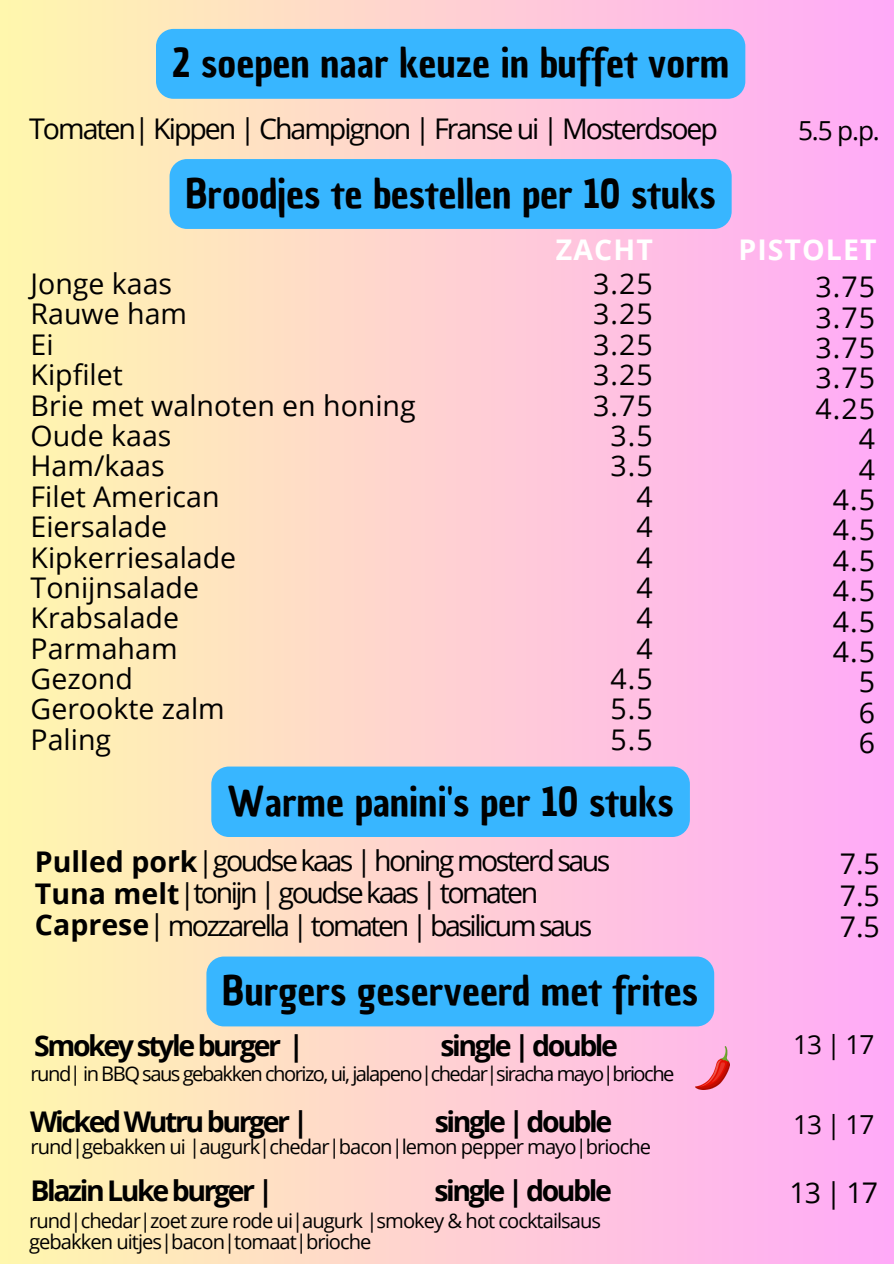
<style>
.page{position:relative;width:894px;height:1264px;background:#fff}
.page>*{position:absolute;margin:0;border:0;box-sizing:border-box;transform-origin:0 0}
.t1{font:39.6px "Chau Philomene One";color:#000}
.t2{font:28.5px/30.3px "Open Sans";color:#000;text-align:right}
.t3{font:28.5px/32.7px "Open Sans";letter-spacing:-.085em;color:#000}
.t4{font:700 28.5px "Open Sans";letter-spacing:-.085em;color:#000}
.t5{font:28.5px "Open Sans";letter-spacing:-.07em;color:#000}
.t6{font:700 28.5px "Open Sans";letter-spacing:.035em;color:#fff}
.t7{font:26.25px "Open Sans";letter-spacing:-.04em;color:#000}
.t8{font:20.1px "Open Sans";letter-spacing:-.05em;color:#000}
.t9{font:20.1px "Open Sans";letter-spacing:-.075em;color:#000}
.s1{font-weight:700}
</style>
<div class="page">
<div style="left:0;top:0;width:893px;height:1263px;background:linear-gradient(to right,#fff7ad,#ffaaf8)"></div>
<div style="left:169px;top:159px;width:562px;height:70px;background:#38b6ff;border-radius:17px"></div>
<div style="left:211px;top:766px;width:478px;height:71px;background:#38b6ff;border-radius:18px"></div>
<img style="left:695px;top:1046px;width:34px;height:43px">
<div style="left:206px;top:956px;width:508px;height:70px;background:#38b6ff;border-radius:17px"></div>
<div style="left:156px;top:29px;width:589px;height:70px;background:#38b6ff;border-radius:17px"></div>
<p class="t1" style="left:172px;top:36px;width:559px">2 soepen naar keuze in buffet vorm</p>
<p class="t5" style="left:29px;top:109px;width:690px">Tomaten| Kippen | Champignon | Franse ui | Mosterdsoep</p>
<h5 class="t1" style="left:185px;top:167px;width:531px">Broodjes te bestellen per 10 stuks</h5>
<h1 class="t2" style="left:31px;top:268px;width:386px;text-align:left">Jonge kaas<br>Rauwe ham<br>Ei<br>Kipfilet<br>Brie met walnoten en honing<br>Oude kaas<br>Ham/kaas<br>Filet American<br>Eiersalade<br>Kipkerriesalade<br>Tonijnsalade<br>Krabsalade<br>Parmaham<br>Gezond<br>Gerookte zalm<br>Paling</h1>
<h1 class="t6" style="left:556px;top:230px;width:98px">ZACHT</h1>
<h5 class="t2" style="left:593px;top:268px;width:61px">3.25<br>3.25<br>3.25<br>3.25<br>3.75<br>3.5<br>3.5<br>4<br>4<br>4<br>4<br>4<br>4<br>4.5<br>5.5<br>5.5</h5>
<h5 class="t7" style="left:797px;top:112px;width:83px">5.5 p.p.</h5>
<h2 class="t6" style="left:738px;top:230px;width:140px">PISTOLET</h2>
<h5 class="t2" style="left:815px;top:271px;width:61px">3.75<br>3.75<br>3.75<br>3.75<br>4.25<br>4<br>4<br>4.5<br>4.5<br>4.5<br>4.5<br>4.5<br>4.5<br>5<br>6<br>6</h5>
<h5 class="t1" style="left:227px;top:774px;width:448px">Warme panini's per 10 stuks</h5>
<h2 class="t3" style="left:35px;top:843px;width:577px"><span class="s1">Pulled pork</span>|goudse kaas | honing mosterd saus<br><span class="s1">Tuna melt</span>|tonijn | goudse kaas | tomaten<br><span class="s1">Caprese</span>| mozzarella | tomaten | basilicum saus</h2>
<h5 class="t2" style="left:839px;top:847px;width:42px;line-height:31.5px;text-align:justify">7.5<br>7.5<br>7.5</h5>
<h4 class="t1" style="left:222px;top:964px;width:477px">Burgers geserveerd met frites</h4>
<h5 class="t4" style="left:34px;top:1025px;width:271px">Smokey style burger |</h5>
<h5 class="t4" style="left:440px;top:1025px;width:179px">single | double</h5>
<h3 class="t7" style="left:793px;top:1026px;width:83px">13|17</h3>
<h1 class="t9" style="left:31px;top:1059px;width:645px">rund| in BBQ saus gebakken chorizo, ui, jalapeno|chedar|siracha mayo|brioche</h1>
<h4 class="t4" style="left:30px;top:1101px;width:280px">Wicked Wutru burger |</h4>
<h4 class="t4" style="left:434px;top:1101px;width:179px">single | double</h4>
<p class="t7" style="left:793px;top:1105px;width:83px">13|17</p>
<p class="t8" style="left:31px;top:1132px;width:622px">rund|gebakken ui |augurk|chedar|bacon|lemon pepper mayo|brioche</p>
<h4 class="t4" style="left:31px;top:1170px;width:244px">Blazin Luke burger |</h4>
<h4 class="t4" style="left:434px;top:1170px;width:179px">single | double</h4>
<h5 class="t2" style="left:789px;top:1176px;width:90px">13|17</h5>
<p class="t8" style="left:29px;top:1206px;width:573px">rund|chedar|zoet zure rode ui|augurk |smokey &amp; hot cocktailsaus</p>
<h5 class="t8" style="left:29px;top:1227px;width:343px">gebakken uitjes|bacon|tomaat|brioche</h5>
</div>
